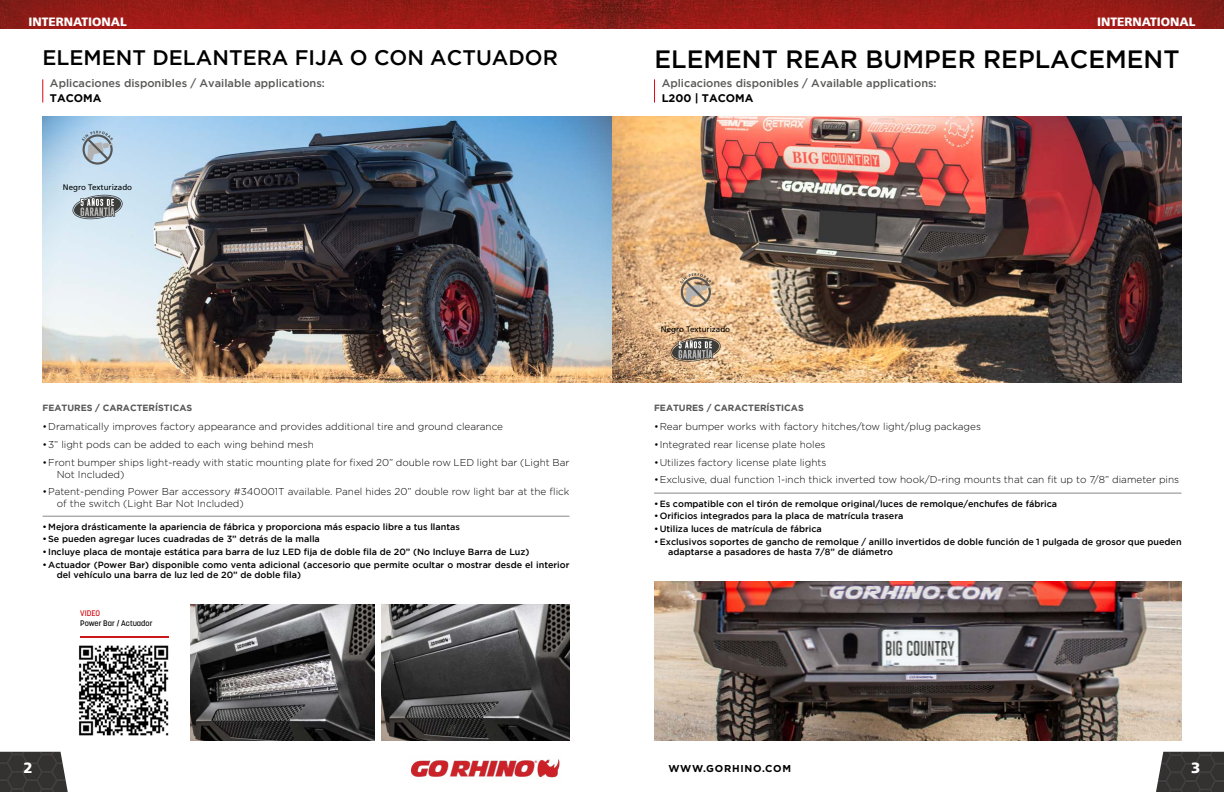
<style>
.page{position:relative;width:1224px;height:792px;background:#fff}
.page>*{position:absolute;margin:0;border:0;box-sizing:border-box;transform-origin:0 0}
.t1{font:500 25px "Gotham";color:#000}
.t2{font:500 21px "Gotham";color:#000}
.t3{font:900 15px "Frutiger";color:#fff}
.t4{font:900 12px "Frutiger";color:#fff}
.t5{font:500 11px "Gotham";color:#575756}
.t6{font:700 11px "Gotham";color:#000}
.t7{font:300 10px/12px "Gotham";color:#000}
.t8{font:700 10px "Gotham";letter-spacing:.075em;color:#000}
.t9{font:500 9px/10px "Gotham";color:#000}
.t10{font:700 9px "Gotham";color:#575756}
.t11{font:8px "Frutiger";color:#000}
.t12{font:500 8px "Korolev";color:#000}
.t13{font:500 8px "Korolev";color:#d20a11}
</style>
<div class="page">
<img style="left:0;top:752px;width:68px;height:40px">
<img style="left:1156px;top:752px;width:68px;height:40px">
<img style="left:0;top:0;width:1224px;height:28px">
<img style="left:411px;top:759px;width:149px;height:19px">
<img style="left:654px;top:581px;width:527px;height:159px">
<img style="left:43px;top:117px;width:1139px;height:266px">
<svg style="left:654px;top:79px;width:1px;height:24px"></svg>
<svg style="left:43px;top:79px;width:1px;height:24px"></svg>
<img style="left:190px;top:605px;width:184px;height:135px">
<img style="left:382px;top:605px;width:187px;height:135px">
<img style="left:79px;top:645px;width:90px;height:91px">
<hr style="left:80px;top:636px;width:88px;height:2px;background:#cd1719">
<svg style="left:680px;top:273px;width:31px;height:34px"></svg>
<svg style="left:669px;top:337px;width:52px;height:25px"></svg>
<svg style="left:82px;top:131px;width:31px;height:34px"></svg>
<svg style="left:71px;top:195px;width:52px;height:24px"></svg>
<hr style="left:43px;top:516px;width:526px;height:1px;background:#878787">
<hr style="left:654px;top:493px;width:527px;height:1px;background:#878787">
<h3 class="t4" style="left:28px;top:14px;width:100px">INTERNATIONAL</h3>
<h3 class="t4" style="left:1097px;top:14px;width:100px">INTERNATIONAL</h3>
<h1 class="t1" style="left:655px;top:45px;width:527px">ELEMENT REAR BUMPER REPLACEMENT</h1>
<p class="t5" style="left:662px;top:77px;width:276px">Aplicaciones disponibles / Available applications:</p>
<p class="t6" style="left:662px;top:92px;width:93px">L200 | TACOMA</p>
<h2 class="t2" style="left:43px;top:46px;width:517px">ELEMENT DELANTERA FIJA O CON ACTUADOR</h2>
<p class="t5" style="left:50px;top:77px;width:276px">Aplicaciones disponibles / Available applications:</p>
<p class="t6" style="left:50px;top:92px;width:53px">TACOMA</p>
<p class="t11" style="left:63px;top:182px;width:71px">Negro Texturizado</p>
<p class="t11" style="left:661px;top:325px;width:71px">Negro Texturizado</p>
<p class="t10" style="left:43px;top:402px;width:151px">FEATURES / CARACTERÍSTICAS</p>
<p class="t10" style="left:654px;top:402px;width:151px">FEATURES / CARACTERÍSTICAS</p>
<p class="t7" style="left:43px;top:421px;width:462px">•Dramatically improves factory appearance and provides additional tire and ground clearance</p>
<p class="t7" style="left:43px;top:438px;width:273px">•3” light pods can be added to each wing behind mesh</p>
<p class="t7" style="left:57px;top:456px;width:514px;text-indent:-14px">•Front bumper ships light-ready with static mounting plate for fixed 20” double row LED light bar (Light Bar<br>Not Included)</p>
<p class="t7" style="left:57px;top:486px;width:514px;text-indent:-14px">•Patent-pending Power Bar accessory #340001T available. Panel hides 20” double row light bar at the flick of the switch (Light Bar Not Included)</p>
<p class="t9" style="left:43px;top:521px;width:419px">•Mejora drásticamente la apariencia de fábrica y proporciona más espacio libre a tus llantas</p>
<p class="t9" style="left:43px;top:534px;width:279px">•Se pueden agregar luces cuadradas de 3” detrás de la malla</p>
<p class="t9" style="left:43px;top:547px;width:488px">• Incluye placa de montaje estática para barra de luz LED fija de doble fila de 20” (No Incluye Barra de Luz)</p>
<p class="t9" style="left:57px;top:560px;width:514px;text-indent:-14px">•Actuador (Power Bar) disponible como venta adicional (accesorio que permite ocultar o mostrar desde el interior del vehículo una barra de luz led de 20” de doble fila)</p>
<p class="t13" style="left:80px;top:608px;width:21px">VIDEO</p>
<p class="t12" style="left:80px;top:618px;width:74px">Power Bar / Actuador</p>
<p class="t7" style="left:654px;top:421px;width:328px">•Rear bumper works with factory hitches/tow light/plug packages</p>
<p class="t7" style="left:654px;top:438px;width:173px">•Integrated rear license plate holes</p>
<p class="t7" style="left:654px;top:456px;width:174px">•Utilizes factory license plate lights</p>
<p class="t7" style="left:654px;top:474px;width:527px">•Exclusive, dual function 1-inch thick inverted tow hook/D-ring mounts that can fit up to 7/8” diameter pins</p>
<p class="t9" style="left:654px;top:498px;width:405px">•Es compatible con el tirón de remolque original/luces de remolque/enchufes de fábrica</p>
<p class="t9" style="left:654px;top:511px;width:251px">•Orificios integrados para la placa de matrícula trasera</p>
<p class="t9" style="left:654px;top:524px;width:169px">•Utiliza luces de matrícula de fábrica</p>
<p class="t9" style="left:668px;top:537px;width:515px;text-indent:-14px">•Exclusivos soportes de gancho de remolque / anillo invertidos de doble función de 1 pulgada de grosor que pueden adaptarse a pasadores de hasta 7/8” de diámetro</p>
<h3 class="t3" style="left:23px;top:759px;width:11px">2</h3>
<p class="t8" style="left:668px;top:763px;width:124px">WWW.GORHINO.COM</p>
<h3 class="t3" style="left:1191px;top:759px;width:11px">3</h3>
</div>
